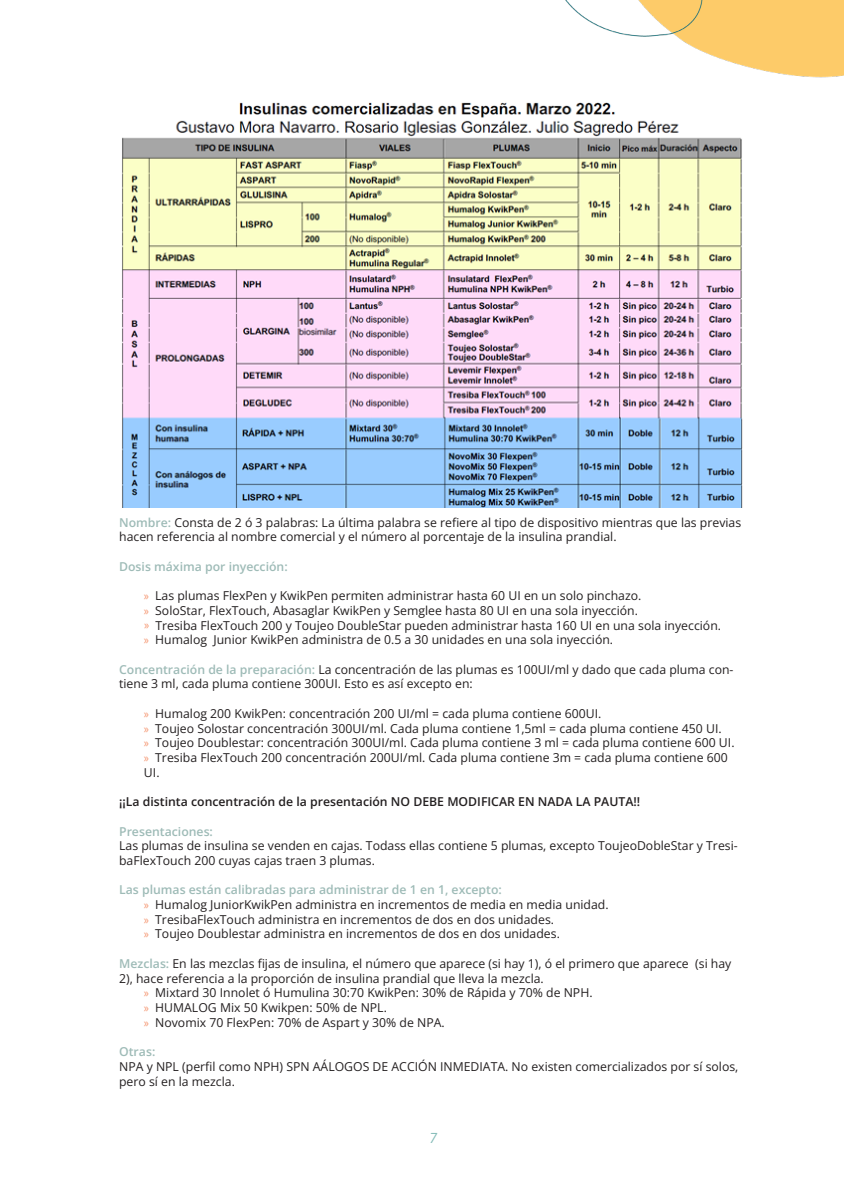
<style>
.page{position:relative;width:844px;height:1191px;background:#fff}
.page>*{position:absolute;margin:0;border:0;box-sizing:border-box;transform-origin:0 0}
.t1{font:italic 14px "Open Sans";color:#83bbb7}
.t2{font:12.25px/14.7px "Open Sans";color:#231f20}
.t3{font:600 12.25px "Open Sans";color:#9ebbb7}
.t4{font:600 12.25px "Open Sans";color:#231f20}
.s1{font-weight:600;color:#9ebbb7}
.s2{font-family:"Myriad Pro";color:#f5926b}
</style>
<div class="page">
<img style="left:122px;top:0;width:721px;height:508px">
<img style="left:122px;top:101px;width:622px;height:406px">
<p class="t2" style="left:119px;top:514px;width:623px"><span class="s1">Nombre:</span> Consta de 2 ó 3 palabras: La última palabra se refiere al tipo de dispositivo mientras que las previas hacen referencia al nombre comercial y el número al porcentaje de la insulina prandial.</p>
<p class="t3" style="left:119px;top:558px;width:170px">Dosis máxima por inyección:</p>
<p class="t2" style="left:144px;top:588px;width:499px"><span class="s2">»</span> Las plumas FlexPen y KwikPen permiten administrar hasta 60 UI en un solo pinchazo.</p>
<p class="t2" style="left:144px;top:603px;width:495px"><span class="s2">»</span> SoloStar, FlexTouch, Abasaglar KwikPen y Semglee hasta 80 UI en una sola inyección.</p>
<p class="t2" style="left:144px;top:617px;width:578px"><span class="s2">»</span> Tresiba FlexTouch 200 y Toujeo DoubleStar pueden administrar hasta 160 UI en una sola inyección.</p>
<p class="t2" style="left:144px;top:632px;width:470px"><span class="s2">»</span> Humalog Junior KwikPen administra de 0.5 a 30 unidades en una sola inyección.</p>
<p class="t2" style="left:119px;top:661px;width:615px"><span class="s1">Concentración de la preparación:</span> La concentración de las plumas es 100UI/ml y dado que cada pluma con&shy;tiene 3 ml, cada pluma contiene 300UI. Esto es así excepto en:</p>
<p class="t2" style="left:144px;top:706px;width:459px"><span class="s2">»</span> Humalog 200 KwikPen: concentración 200 UI/ml = cada pluma contiene 600UI.</p>
<p class="t2" style="left:144px;top:720px;width:579px"><span class="s2">»</span> Toujeo Solostar concentración 300UI/ml. Cada pluma contiene 1,5ml = cada pluma contiene 450 UI.</p>
<p class="t2" style="left:144px;top:735px;width:592px"><span class="s2">»</span> Toujeo Doublestar: concentración 300UI/ml. Cada pluma contiene 3 ml = cada pluma contiene 600 UI.</p>
<p class="t2" style="left:144px;top:750px;width:585px"><span class="s2">»</span> Tresiba FlexTouch 200 concentración 200UI/ml. Cada pluma contiene 3m = cada pluma contiene 600<br>UI.</p>
<p class="t4" style="left:119px;top:793px;width:522px">¡¡La distinta concentración de la presentación NO DEBE MODIFICAR EN NADA LA PAUTA!!</p>
<p class="t3" style="left:119px;top:822px;width:95px">Presentaciones:</p>
<p class="t2" style="left:119px;top:838px;width:620px">Las plumas de insulina se venden en cajas. Todass ellas contiene 5 plumas, excepto ToujeoDobleStar y Tresi&shy;baFlexTouch 200 cuyas cajas traen 3 plumas.</p>
<p class="t3" style="left:119px;top:881px;width:384px">Las plumas están calibradas para administrar de 1 en 1, excepto:</p>
<p class="t2" style="left:144px;top:897px;width:466px"><span class="s2">»</span> Humalog JuniorKwikPen administra en incrementos de media en media unidad.</p>
<p class="t2" style="left:144px;top:911px;width:411px"><span class="s2">»</span> TresibaFlexTouch administra en incrementos de dos en dos unidades.</p>
<p class="t2" style="left:144px;top:926px;width:417px"><span class="s2">»</span> Toujeo Doublestar administra en incrementos de dos en dos unidades.</p>
<p class="t2" style="left:119px;top:955px;width:613px"><span class="s1">Mezclas:</span> En las mezclas fijas de insulina, el número que aparece (si hay 1), ó el primero que aparece (si hay<br>2), hace referencia a la proporción de insulina prandial que lleva la mezcla.</p>
<p class="t2" style="left:144px;top:985px;width:450px"><span class="s2">»</span> Mixtard 30 Innolet ó Humulina 30:70 KwikPen: 30% de Rápida y 70% de NPH.</p>
<p class="t2" style="left:144px;top:1000px;width:244px"><span class="s2">»</span> HUMALOG Mix 50 Kwikpen: 50% de NPL.</p>
<p class="t2" style="left:144px;top:1014px;width:302px"><span class="s2">»</span> Novomix 70 FlexPen: 70% de Aspart y 30% de NPA.</p>
<p class="t3" style="left:119px;top:1043px;width:38px">Otras:</p>
<p class="t2" style="left:119px;top:1058px;width:620px">NPA y NPL (perfil como NPH) SPN AÁLOGOS DE ACCIÓN INMEDIATA. No existen comercializados por sí solos, pero sí en la mezcla.</p>
<p class="t1" style="left:429px;top:1128px;width:9px">7</p>
</div>
